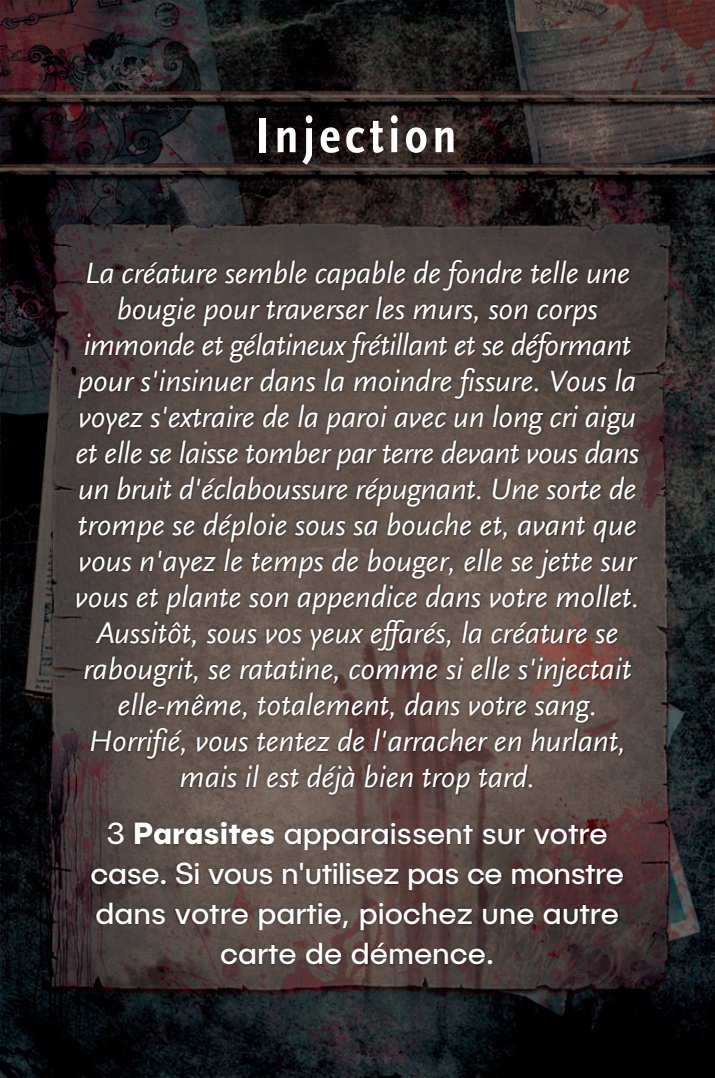
<style>
.page{position:relative;width:715px;height:1078px;background:#fff}
.page>*{position:absolute;margin:0;border:0;box-sizing:border-box;transform-origin:0 0}
.t1{font:700 condensed 52px "Scala Sans Offc Pro";letter-spacing:.095em;color:#fff}
.t2{font:italic 30.8px/36px "Scala Sans Offc Pro";letter-spacing:-.005em;color:#fff;text-align:center}
.t3{font:30.8px/40px "Publica Sans";color:#fff;text-align:center}
.s1{font-weight:700}
</style>
<div class="page">
<img style="left:0;top:0;width:714px;height:1077px">
<img style="left:71px;top:254px;width:573px;height:721px">
<h1 class="t1" style="left:256px;top:105px;width:202px">Injection</h1>
<p class="t2" style="left:75px;top:254px;width:565px">La créature semble capable de fondre telle une bougie pour traverser les murs, son corps immonde et gélatineux frétillant et se déformant pour s'insinuer dans la moindre fissure. Vous la voyez s'extraire de la paroi avec un long cri aigu et elle se laisse tomber par terre devant vous dans un bruit d'éclaboussure répugnant. Une sorte de trompe se déploie sous sa bouche et, avant que vous n'ayez le temps de bouger, elle se jette sur vous et plante son appendice dans votre mollet.<br>Aussitôt, sous vos yeux effarés, la créature se rabougrit, se ratatine, comme si elle s'injectait elle-même, totalement, dans votre sang.<br>Horrifié, vous tentez de l'arracher en hurlant, mais il est déjà bien trop tard.</p>
<p class="t3" style="left:91px;top:811px;width:534px">3 <span class="s1">Parasites</span> apparaissent sur votre case. Si vous n'utilisez pas ce monstre dans votre partie, piochez une autre carte de démence.</p>
</div>
